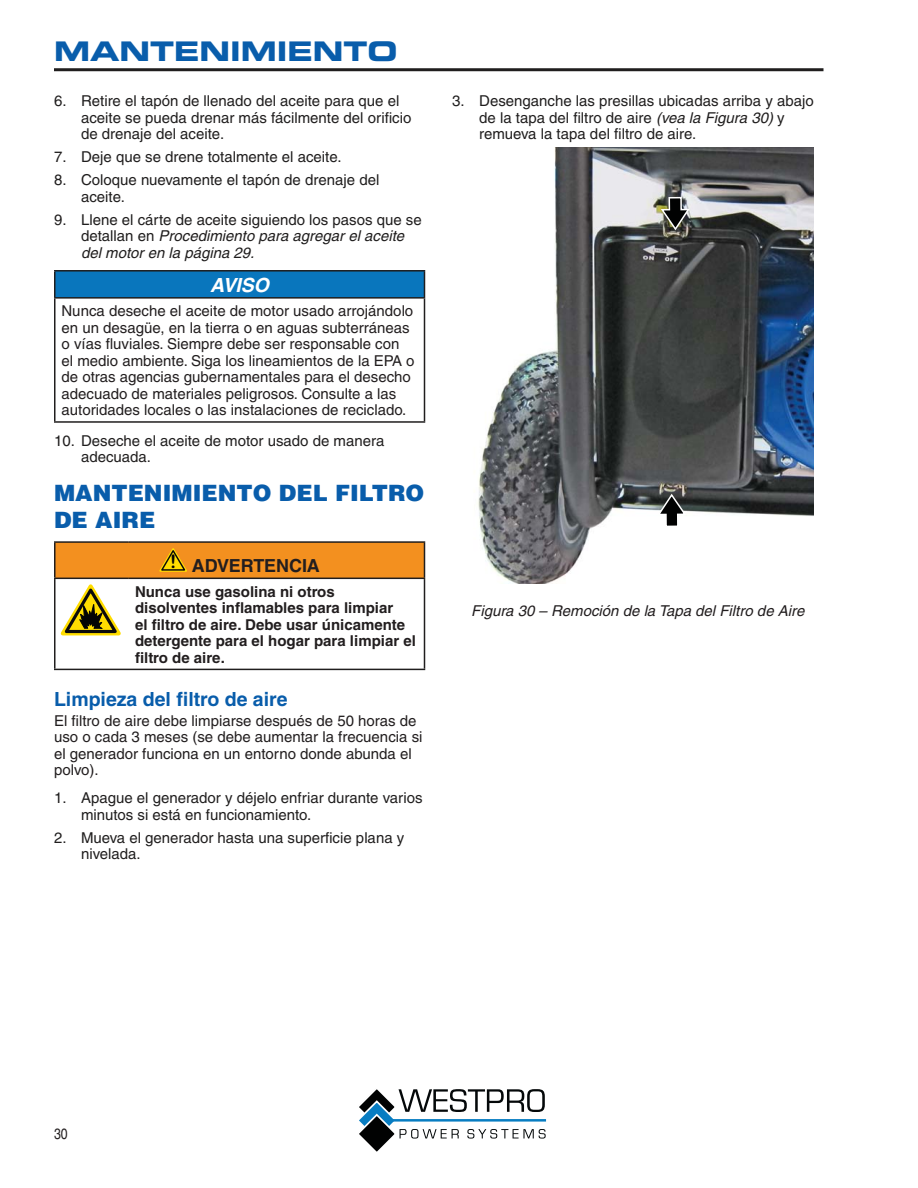
<style>
.page{position:relative;width:918px;height:1188px;background:#fff}
.page>*{position:absolute;margin:0;border:0;box-sizing:border-box;transform-origin:0 0}
.t1{font:27px "Eurostile Bold Extended Two";color:#095dab}
.t2{font:900 22.5px/27px "Helvetica";color:#095dab}
.t3{font:700 19.5px "Helvetica";color:#095dab}
.t4{font:italic 700 19.5px "Helvetica";letter-spacing:-.005em;color:#fff}
.t5{font:700 18px "Helvetica";letter-spacing:-.005em;color:#221e1f}
.t6{font:15px/16.5px "Helvetica";color:#201e1e}
.t7{font:15px/16.5px "Helvetica";color:#221e1f}
.t8{font:700 15px/16.5px "Helvetica";color:#221e1f}
.t9{font:italic 15px "Helvetica";color:#221e1f}
.t10{font:condensed 15px "Helvetica";color:#221e1f}
.s1{font-style:italic}
</style>
<div class="page">
<svg style="left:359px;top:1089px;width:187px;height:63px"></svg>
<hr style="left:392px;top:1119px;width:154px;height:3px;background:#087dc2">
<hr style="left:54px;top:68px;width:770px;height:3px;background:#201e1e">
<div style="left:55px;top:271px;width:369px;height:27px;background:#0976bd"></div>
<hr style="left:54px;top:270px;width:371px;height:2px;background:#201e1e">
<hr style="left:54px;top:272px;width:2px;height:25px;background:#201e1e">
<svg style="left:424px;top:272px;width:1px;height:25px"></svg>
<hr style="left:54px;top:297px;width:371px;height:2px;background:#201e1e">
<hr style="left:54px;top:299px;width:2px;height:122px;background:#201e1e">
<hr style="left:424px;top:299px;width:1px;height:122px;background:#201e1e">
<hr style="left:54px;top:421px;width:371px;height:2px;background:#201e1e">
<div style="left:55px;top:542px;width:369px;height:36px;background:#f3901f"></div>
<hr style="left:54px;top:541px;width:74px;height:2px;background:#201e1e">
<hr style="left:54px;top:543px;width:2px;height:35px;background:#201e1e">
<hr style="left:128px;top:541px;width:297px;height:2px;background:#201e1e">
<hr style="left:424px;top:543px;width:1px;height:35px;background:#201e1e">
<hr style="left:54px;top:578px;width:74px;height:1px;background:#201e1e">
<hr style="left:54px;top:579px;width:2px;height:90px;background:#201e1e">
<hr style="left:128px;top:578px;width:297px;height:1px;background:#201e1e">
<hr style="left:424px;top:579px;width:1px;height:90px;background:#201e1e">
<hr style="left:54px;top:669px;width:371px;height:1px;background:#201e1e">
<svg style="left:159px;top:548px;width:28px;height:24px"></svg>
<svg style="left:61px;top:584px;width:60px;height:51px"></svg>
<img style="left:478px;top:147px;width:335px;height:436px">
<svg style="left:656px;top:492px;width:31px;height:36px"></svg>
<svg style="left:660px;top:196px;width:31px;height:36px"></svg>
<h1 class="t1" style="left:54px;top:42px;width:345px">MANTENIMIENTO</h1>
<p class="t6" style="left:81px;top:94px;width:332px;text-indent:-27px">6. Retire el tapón de llenado del aceite para que el aceite se pueda drenar más fácilmente del orificio de drenaje del aceite.</p>
<p class="t6" style="left:54px;top:150px;width:289px">7. Deje que se drene totalmente el aceite.</p>
<p class="t6" style="left:81px;top:173px;width:300px;text-indent:-27px">8. Coloque nuevamente el tapón de drenaje del aceite.</p>
<p class="t6" style="left:81px;top:212px;width:342px;text-indent:-27px">9. Llene el cárte de aceite siguiendo los pasos que se detallan en <span class="s1">Procedimiento para agregar el aceite del motor en la página 29.</span></p>
<h3 class="t4" style="left:210px;top:278px;width:60px">AVISO</h3>
<p class="t7" style="left:62px;top:304px;width:355px">Nunca deseche el aceite de motor usado arrojándolo en un desagüe, en la tierra o en aguas subterráneas o vías fluviales. Siempre debe ser responsable con el medio ambiente. Siga los lineamientos de la EPA o de otras agencias gubernamentales para el desecho adecuado de materiales peligrosos. Consulte a las autoridades locales o las instalaciones de reciclado.</p>
<p class="t6" style="left:81px;top:434px;width:305px;text-indent:-27px">10. Deseche el aceite de motor usado de manera adecuada.</p>
<h2 class="t2" style="left:54px;top:481px;width:372px">MANTENIMIENTO DEL FILTRO<br>DE AIRE</h2>
<p class="t5" style="left:170px;top:559px;width:151px"><sup>!</sup> ADVERTENCIA</p>
<p class="t8" style="left:135px;top:585px;width:282px">Nunca use gasolina ni otros disolventes inflamables para limpiar<br>el filtro de aire. Debe usar únicamente detergente para el hogar para limpiar el filtro de aire.</p>
<h3 class="t3" style="left:54px;top:692px;width:235px">Limpieza del filtro de aire</h3>
<p class="t7" style="left:54px;top:714px;width:370px">El filtro de aire debe limpiarse después de 50 horas de uso o cada 3 meses (se debe aumentar la frecuencia si el generador funciona en un entorno donde abunda el polvo).</p>
<p class="t6" style="left:81px;top:791px;width:343px;text-indent:-27px">1. Apague el generador y déjelo enfriar durante varios minutos si está en funcionamiento.</p>
<p class="t6" style="left:81px;top:831px;width:325px;text-indent:-27px">2. Mueva el generador hasta una superficie plana y nivelada.</p>
<p class="t6" style="left:479px;top:94px;width:336px;text-indent:-27px">3. Desenganche las presillas ubicadas arriba y abajo de la tapa del filtro de aire <span class="s1">(vea la Figura 30)</span> y remueva la tapa del filtro de aire.</p>
<p class="t9" style="left:471px;top:605px;width:335px">Figura 30 – Remoción de la Tapa del Filtro de Aire</p>
<p class="t10" style="left:54px;top:1128px;width:15px">30</p>
</div>
